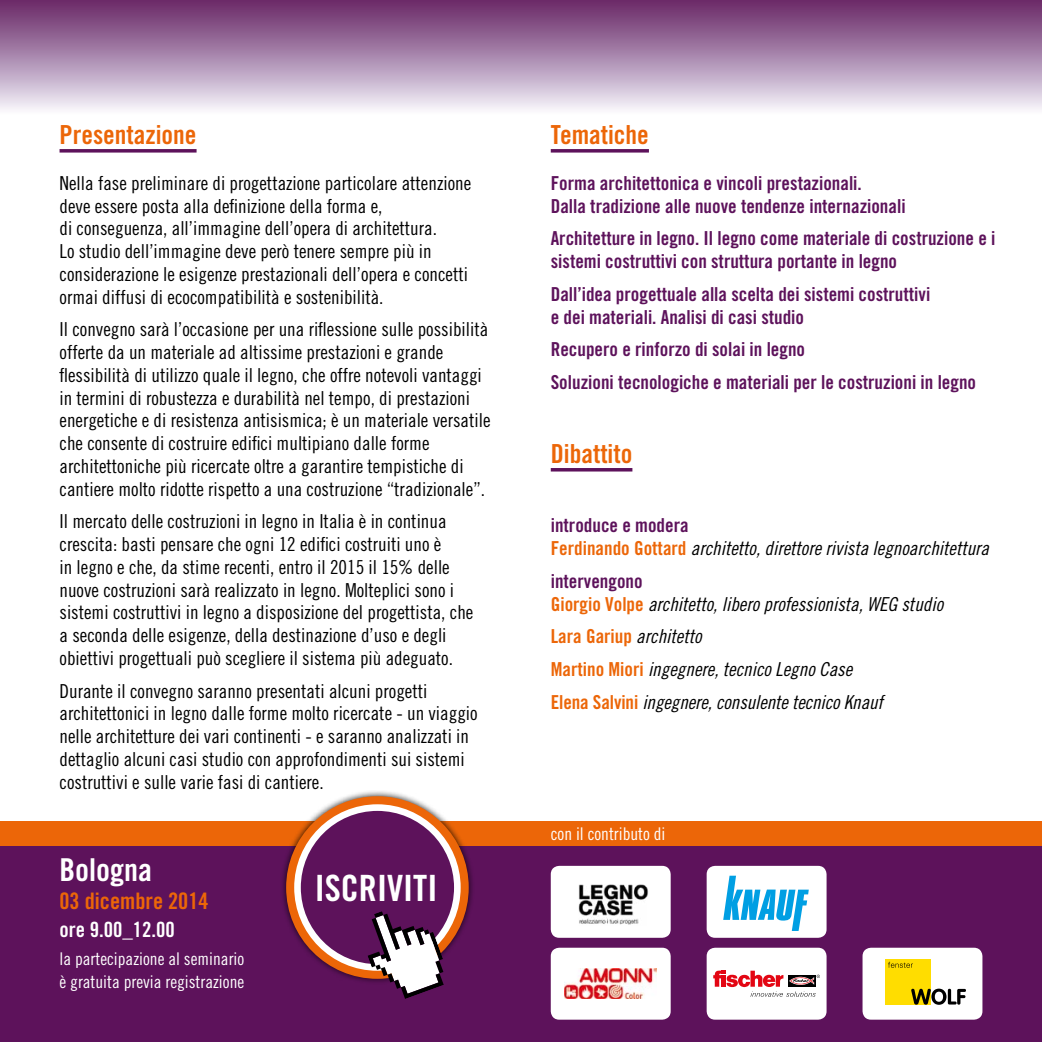
<style>
.page{position:relative;width:1042px;height:1042px;background:#fff}
.page>*{position:absolute;margin:0;border:0;box-sizing:border-box;transform-origin:0 0}
.t1{font:36.23px "Trade Gothic Bold Cond Twenty";color:#fff}
.t2{font:31.5px "Trade Gothic Bold Cond Twenty";color:#fff}
.t3{font:26.25px "Trade Gothic Bold Cond Twenty";color:#ec6608}
.t4{font:22.75px "Trade Gothic Bold Cond Twenty";color:#ec6608}
.t5{font:21px "Trade Gothic Bold Cond Twenty";color:#fff}
.t6{font:19.25px/22.8px "Trade Gothic Cond Eighteen";color:#000}
.t7{font:19.25px/22.8px "Trade Gothic Bold Cond Twenty";color:#5d125b}
.t8{font:19.25px/32.7px "Trade Gothic Cond Eighteen Obl";color:#000}
.t9{font:19.25px "Trade Gothic Bold Cond Twenty";color:#ec6608}
.t10{font:17.5px/22.8px "Trade Gothic Cond Eighteen";color:#fff}
.s1{font-family:"Trade Gothic Bold Cond Twenty";color:#ec6608}
.s2{font-family:"Trade Gothic Cond Eighteen Obl";color:#000}
</style>
<div class="page">
<div style="left:0;top:0;width:1042px;height:134px;background:linear-gradient(to bottom,#662667,#fff)"></div>
<svg style="left:551px;top:149px;width:98px;height:4px"></svg>
<hr style="left:551px;top:468px;width:81px;height:3px;background:#5d125b">
<div style="left:0;top:821px;width:1042px;height:221px;background:#5d125b"></div>
<div style="left:706px;top:866px;width:120px;height:72px;background:#fff;border-radius:9px"></div>
<svg style="left:723px;top:875px;width:86px;height:56px"></svg>
<div style="left:551px;top:866px;width:120px;height:72px;background:#fff;border-radius:9px"></div>
<img style="left:561px;top:866px;width:104px;height:72px">
<div style="left:0;top:821px;width:1042px;height:25px;background:#ec6608"></div>
<svg style="left:60px;top:149px;width:137px;height:4px"></svg>
<div style="left:280px;top:790px;width:195px;height:195px;background:#000;opacity:.75"></div>
<svg style="left:286px;top:796px;width:183px;height:183px;background:#ea7a2e"></svg>
<div style="left:297px;top:807px;width:160px;height:160px;background:#5d125b;border-radius:50%"></div>
<div style="left:294px;top:804px;width:167px;height:167px;border:7px solid #fff;border-radius:50%"></div>
<svg style="left:367px;top:911px;width:77px;height:88px"></svg>
<div style="left:551px;top:947px;width:120px;height:72px;background:#fff;border-radius:9px"></div>
<img style="left:565px;top:969px;width:91px;height:29px">
<div style="left:706px;top:947px;width:120px;height:72px;background:#fff;border-radius:9px"></div>
<svg style="left:713px;top:970px;width:107px;height:27px"></svg>
<div style="left:862px;top:947px;width:120px;height:72px;background:#fff;border-radius:9px"></div>
<div style="left:885px;top:959px;width:46px;height:45px;background:#fd0"></div>
<svg style="left:911px;top:988px;width:55px;height:17px"></svg>
<svg style="left:888px;top:962px;width:25px;height:6px"></svg>
<h3 class="t3" style="left:60px;top:119px;width:138px">Presentazione</h3>
<p class="t6" style="left:60px;top:171px;width:413px">Nella fase preliminare di progettazione particolare attenzione deve essere posta alla definizione della forma e,<br>di conseguenza, all’immagine dell’opera di architettura.<br>Lo studio dell’immagine deve però tenere sempre più in considerazione le esigenze prestazionali dell’opera e concetti ormai diffusi di ecocompatibilità e sostenibilità.</p>
<p class="t6" style="left:60px;top:318px;width:432px">Il convegno sarà l’occasione per una riflessione sulle possibilità offerte da un materiale ad altissime prestazioni e grande flessibilità di utilizzo quale il legno, che offre notevoli vantaggi in termini di robustezza e durabilità nel tempo, di prestazioni energetiche e di resistenza antisismica; è un materiale versatile che consente di costruire edifici multipiano dalle forme architettoniche più ricercate oltre a garantire tempistiche di cantiere molto ridotte rispetto a una costruzione “tradizionale”.</p>
<p class="t6" style="left:60px;top:510px;width:415px">Il mercato delle costruzioni in legno in Italia è in continua crescita: basti pensare che ogni 12 edifici costruiti uno è<br>in legno e che, da stime recenti, entro il 2015 il 15% delle nuove costruzioni sarà realizzato in legno. Molteplici sono i sistemi costruttivi in legno a disposizione del progettista, che a seconda delle esigenze, della destinazione d’uso e degli obiettivi progettuali può scegliere il sistema più adeguato.</p>
<p class="t6" style="left:60px;top:679px;width:420px">Durante il convegno saranno presentati alcuni progetti architettonici in legno dalle forme molto ricercate - un viaggio nelle architetture dei vari continenti - e saranno analizzati in dettaglio alcuni casi studio con approfondimenti sui sistemi costruttivi e sulle varie fasi di cantiere.</p>
<h2 class="t2" style="left:60px;top:851px;width:94px">Bologna</h2>
<p class="t4" style="left:60px;top:887px;width:151px">03 dicembre 2014</p>
<p class="t5" style="left:60px;top:917px;width:117px">ore 9.00_12.00</p>
<p class="t10" style="left:60px;top:947px;width:186px">la partecipazione al seminario è gratuita previa registrazione</p>
<h1 class="t1" style="left:315px;top:866px;width:25px">Iscriviti</h1>
<h3 class="t3" style="left:551px;top:119px;width:100px">Tematiche</h3>
<p class="t7" style="left:551px;top:172px;width:356px">Forma architettonica e vincoli prestazionali.<br>Dalla tradizione alle nuove tendenze internazionali</p>
<p class="t7" style="left:551px;top:227px;width:446px">Architetture in legno. Il legno come materiale di costruzione e i sistemi costruttivi con struttura portante in legno</p>
<p class="t7" style="left:551px;top:282px;width:381px">Dall’idea progettuale alla scelta dei sistemi costruttivi e dei materiali. Analisi di casi studio</p>
<p class="t7" style="left:551px;top:333px;width:427px;line-height:32.7px">Recupero e rinforzo di solai in legno<br>Soluzioni tecnologiche e materiali per le costruzioni in legno</p>
<h3 class="t3" style="left:551px;top:438px;width:83px">Dibattito</h3>
<p class="t7" style="left:551px;top:514px;width:139px">introduce e modera</p>
<p class="t8" style="left:551px;top:532px;width:440px"><span class="s1">Ferdinando Gottard</span> architetto, direttore rivista legnoarchitettura</p>
<p class="t7" style="left:551px;top:569px;width:93px">intervengono</p>
<p class="t8" style="left:551px;top:587px;width:394px"><span class="s1">Giorgio Volpe</span> architetto, libero professionista, WEG studio</p>
<p class="t9" style="left:551px;top:625px;width:152px">Lara Gariup <span class="s2">architetto</span></p>
<p class="t8" style="left:551px;top:652px;width:334px"><span class="s1">Martino Miori</span> ingegnere, tecnico Legno Case<br><span class="s1">Elena Salvini</span> ingegnere, consulente tecnico Knauf</p>
<p class="t10" style="left:551px;top:822px;width:116px">con il contributo di</p>
</div>
